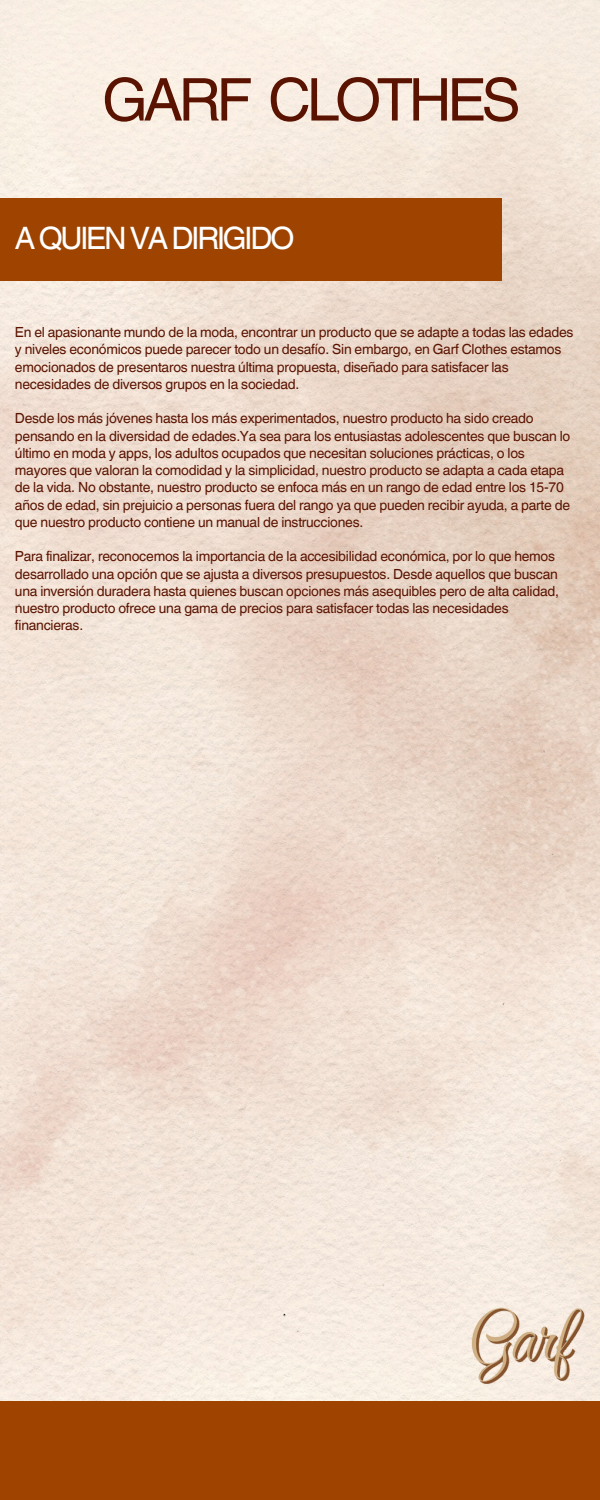
<style>
.page{position:relative;width:600px;height:1500px;background:#fff}
.page>*{position:absolute;margin:0;border:0;box-sizing:border-box;transform-origin:0 0}
.t1{font:59px "Helvetica World";letter-spacing:-.07em;color:#5a1300}
.t2{font:30.9px "Helvetica World";letter-spacing:-.07em;color:#fff}
.t3{font:14px/17.2px "Helvetica World";letter-spacing:-.02em;color:#5a1300}
</style>
<div class="page">
<img style="left:0;top:0;width:600px;height:1401px">
<div style="left:0;top:1401px;width:600px;height:99px;background:#9e4400"></div>
<div style="left:0;top:198px;width:502px;height:83px;background:#9e4400"></div>
<img style="left:453px;top:1270px;width:147px;height:131px">
<p class="t1" style="left:102px;top:65px;width:420px">GARF CLOTHES</p>
<p class="t2" style="left:15px;top:220px;width:281px">A QUIEN VA DIRIGIDO</p>
<p class="t3" style="left:15px;top:324px;width:560px">En el apasionante mundo de la moda, encontrar un producto que se adapte a todas las edades y niveles económicos puede parecer todo un desafío. Sin embargo, en Garf Clothes estamos emocionados de presentaros nuestra última propuesta, diseñado para satisfacer las necesidades de diversos grupos en la sociedad.</p>
<p class="t3" style="left:15px;top:410px;width:557px">Desde los más jóvenes hasta los más experimentados, nuestro producto ha sido creado pensando en la diversidad de edades.Ya sea para los entusiastas adolescentes que buscan lo último en moda y apps, los adultos ocupados que necesitan soluciones prácticas, o los mayores que valoran la comodidad y la simplicidad, nuestro producto se adapta a cada etapa de la vida. No obstante, nuestro producto se enfoca más en un rango de edad entre los 15-70 años de edad, sin prejuicio a personas fuera del rango ya que pueden recibir ayuda, a parte de que nuestro producto contiene un manual de instrucciones.</p>
<p class="t3" style="left:15px;top:548px;width:546px">Para finalizar, reconocemos la importancia de la accesibilidad económica, por lo que hemos desarrollado una opción que se ajusta a diversos presupuestos. Desde aquellos que buscan una inversión duradera hasta quienes buscan opciones más asequibles pero de alta calidad, nuestro producto ofrece una gama de precios para satisfacer todas las necesidades financieras.</p>
</div>
